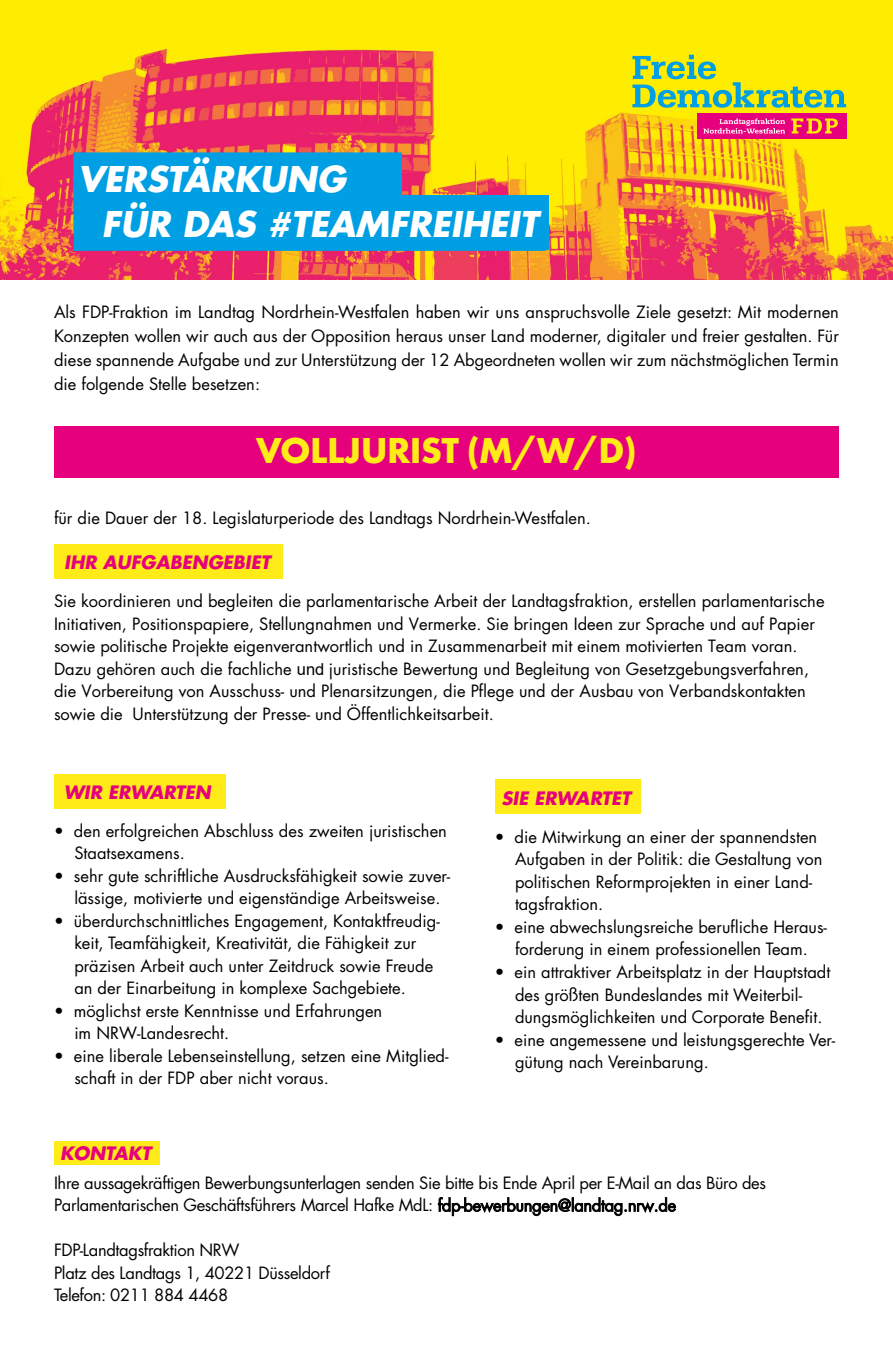
<style>
.page{position:relative;width:893px;height:1357px;background:#fff}
.page>*{position:absolute;margin:0;border:0;box-sizing:border-box;transform-origin:0 0}
.t1{font:700 37.5px "Futura PT";letter-spacing:-.02em;color:#feeb17}
.t2{font:italic 700 36.3px/43.7px "Futura LT Pro";color:#fff}
.t3{font:italic 700 34.5px/45px "Futura LT Pro";color:#fff}
.t4{font:italic 700 18px "Futura LT Pro";color:#e6007d}
.t5{font:16.5px/22.5px "Futura LT Pro";color:#000}
.t6{font:16.5px/22.5px "Futura LT Pro";letter-spacing:-.02em;color:#000}
.s1{font-family:"Arial"}
</style>
<div class="page">
<div style="left:54px;top:426px;width:785px;height:51px;background:#e6007d"></div>
<img style="left:0;top:0;width:893px;height:280px">
<svg style="left:632px;top:55px;width:214px;height:53px;background:#b8d73d"></svg>
<div style="left:697px;top:113px;width:149px;height:26px;background:#e6007d"></div>
<svg style="left:791px;top:118px;width:47px;height:15px"></svg>
<svg style="left:703px;top:118px;width:82px;height:16px"></svg>
<div style="left:54px;top:544px;width:228px;height:34px;background:#feeb17"></div>
<div style="left:54px;top:774px;width:171px;height:34px;background:#feeb17"></div>
<div style="left:54px;top:1141px;width:106px;height:23px;background:#feeb17"></div>
<div style="left:74px;top:153px;width:327px;height:54px;background:#009fe3"></div>
<div style="left:74px;top:196px;width:475px;height:54px;background:#009fe3"></div>
<div style="left:495px;top:780px;width:145px;height:34px;background:#feeb17"></div>
<h2 class="t2" style="left:145px;top:157px;width:382px;text-indent:-54px">VERSTÄRKUNG<br>FÜRS TEAM FREIHEIT</h2>
<h3 class="t3" style="left:101px;top:155px;width:438px;text-indent:-24px">VERSTÄRKUNG<br>FÜR DAS #TEAMFREIHEIT</h3>
<p class="t5" style="left:54px;top:300px;width:786px;line-height:24px;text-align:justify">Als FDP-Fraktion im Landtag Nordrhein-Westfalen haben wir uns anspruchsvolle Ziele gesetzt: Mit modernen Konzepten wollen wir auch aus der Opposition heraus unser Land moderner, digitaler und freier gestalten. Für diese spannende Aufgabe und zur Unterstützung der 12 Abgeordneten wollen wir zum nächstmöglichen Termin die folgende Stelle besetzen:</p>
<h1 class="t1" style="left:256px;top:426px;width:383px">VOLLJURIST (M/W/D)</h1>
<p class="t5" style="left:54px;top:506px;width:538px">für die Dauer der 18. Legislaturperiode des Landtags Nordrhein-Westfalen.</p>
<p class="t4" style="left:64px;top:548px;width:208px">IHR AUFGABENGEBIET</p>
<p class="t5" style="left:54px;top:589px;width:772px">Sie koordinieren und begleiten die parlamentarische Arbeit der Landtagsfraktion, erstellen parlamentarische Initiativen, Positionspapiere, Stellungnahmen und Vermerke. Sie bringen Ideen zur Sprache und auf Papier sowie politische Projekte eigenverantwortlich und in Zusammenarbeit mit einem motivierten Team voran.<br>Dazu gehören auch die fachliche <span class="s1">und</span> juristische Bewertung und Begleitung von Gesetzgebungsverfahren, die Vorbereitung von Ausschuss- und Plenarsitzungen, die Pflege und der Ausbau von Verbandskontakten sowie die Unterstützung der Presse- und Öffentlichkeitsarbeit.</p>
<p class="t4" style="left:64px;top:778px;width:148px">WIR ERWARTEN</p>
<p class="t5" style="left:74px;top:819px;width:374px;text-indent:-20px">• den erfolgreichen Abschluss des zweiten juristischen<br>Staatsexamens.</p>
<p class="t5" style="left:74px;top:864px;width:377px;text-indent:-20px">• sehr gute schriftliche Ausdrucksfähigkeit sowie zuver&shy;lässige, motivierte und eigenständige Arbeitsweise.</p>
<p class="t5" style="left:74px;top:909px;width:367px;text-indent:-20px">• überdurchschnittliches Engagement, Kontaktfreudig&shy;keit, Teamfähigkeit, Kreativität, die Fähigkeit zur präzisen Arbeit auch unter Zeitdruck sowie Freude an der Einarbeitung in komplexe Sachgebiete.</p>
<p class="t5" style="left:74px;top:999px;width:309px;text-indent:-20px">• möglichst erste Kenntnisse und Erfahrungen im NRW-Landesrecht.</p>
<p class="t5" style="left:74px;top:1044px;width:376px;text-indent:-20px">• eine liberale Lebenseinstellung, setzen eine Mitglied&shy;schaft in der FDP aber nicht voraus.</p>
<p class="t4" style="left:60px;top:1139px;width:92px">KONTAKT</p>
<p class="t4" style="left:501px;top:784px;width:131px">SIE ERWARTET</p>
<p class="t5" style="left:495px;top:825px;width:324px">• die Mitwirkung an einer der spannendsten</p>
<p class="t5" style="left:515px;top:848px;width:309px">Aufgaben in der Politik: die Gestaltung von politischen Reformprojekten in einer Land&shy;tagsfraktion.</p>
<p class="t5" style="left:495px;top:915px;width:334px;text-align:center">• eine abwechslungsreiche berufliche Heraus&shy;forderung in einem professionellen Team.</p>
<p class="t5" style="left:515px;top:960px;width:317px;text-indent:-20px">• ein attraktiver Arbeitsplatz in der Hauptstadt des größten Bundeslandes mit Weiterbil&shy;dungsmöglichkeiten und Corporate Benefit.</p>
<p class="t5" style="left:515px;top:1028px;width:322px;text-indent:-20px">• eine angemessene und leistungsgerechte Ver&shy;gütung nach Vereinbarung.</p>
<p class="t6" style="left:54px;top:1171px;width:714px">Ihre aussagekräftigen Bewerbungsunterlagen senden Sie bitte bis Ende April per E-Mail an das Büro des<br>Parlamentarischen Geschäftsführers Marcel Hafke MdL: fdp-bewerbungen@landtag.nrw.de</p>
<p class="t6" style="left:54px;top:1238px;width:277px">FDP-Landtagsfraktion NRW<br>Platz des Landtags 1, 40221 Düsseldorf<br>Telefon: 0211 884 4468</p>
</div>
